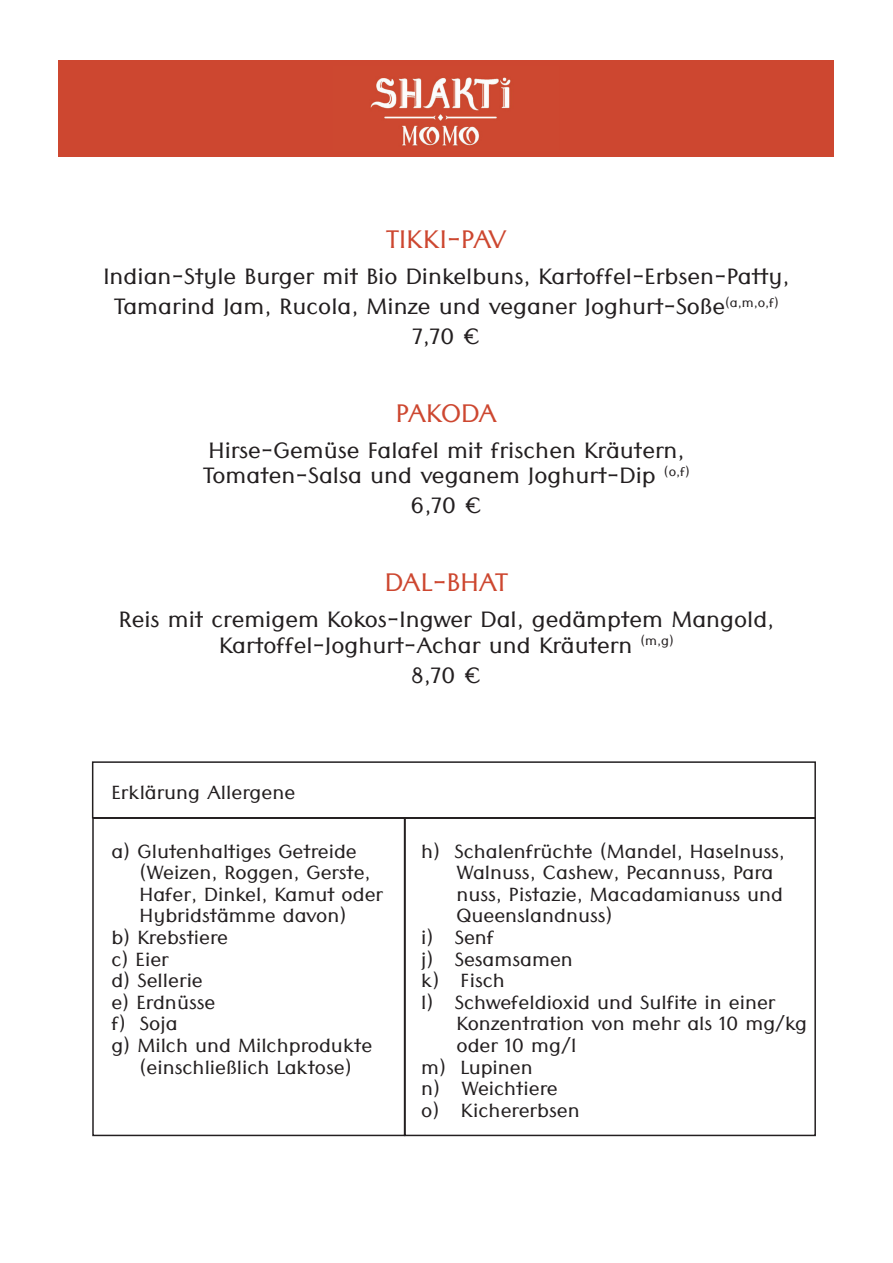
<style>
.page{position:relative;width:893px;height:1263px;background:#fff}
.page>*{position:absolute;margin:0;border:0;box-sizing:border-box;transform-origin:0 0}
.t1{font:24px "Classica";color:#cd4730}
.t2{font:21px/30px "Classica";color:#231f20;text-align:center}
.t3{font:18px "Classica";color:#231f20}
</style>
<div class="page">
<div style="left:59px;top:61px;width:775px;height:96px;background:#cd4730"></div>
<img style="left:370px;top:77px;width:141px;height:69px">
<div style="left:92px;top:817px;width:313px;height:319px;border:2px solid #231f20"></div>
<div style="left:404px;top:817px;width:412px;height:319px;border:2px solid #231f20"></div>
<div style="left:92px;top:761px;width:724px;height:57px;border:2px solid #231f20"></div>
<h1 class="t1" style="left:386px;top:225px;width:122px">TIKKI-PAV</h1>
<p class="t2" style="left:103px;top:261px;width:687px">Indian-Style Burger mit Bio Dinkelbuns, Kartoffel-Erbsen-Patty,<br>Tamarind Jam, Rucola, Minze und veganer Joghurt-Soße<sup>(a,m,o,f)<br></sup>7,70 €</p>
<h1 class="t1" style="left:396px;top:399px;width:103px">PAKODA</h1>
<p class="t2" style="left:203px;top:438px;width:488px;line-height:25.2px;text-align:left">Hirse-Gemüse Falafel mit frischen Kräutern,<br>Tomaten-Salsa und veganem Joghurt-Dip <sup>(o,f)</sup></p>
<p class="t2" style="left:411px;top:491px;width:73px">6,70 €</p>
<h1 class="t1" style="left:385px;top:569px;width:125px">DAL-BHAT</h1>
<p class="t2" style="left:119px;top:607px;width:657px;line-height:25.2px">Reis mit cremigem Kokos-Ingwer Dal, gedämptem Mangold,<br>Kartoffel-Joghurt-Achar und Kräutern <sup>(m,g)</sup></p>
<p class="t2" style="left:411px;top:660px;width:72px">8,70 €</p>
<p class="t3" style="left:111px;top:782px;width:185px">Erklärung Allergene</p>
<p class="t3" style="left:111px;top:840px;width:247px">a) Glutenhaltiges Getreide</p>
<p class="t3" style="left:140px;top:862px;width:232px">(Weizen, Roggen, Gerste,</p>
<p class="t3" style="left:140px;top:884px;width:245px">Hafer, Dinkel, Kamut oder</p>
<p class="t3" style="left:140px;top:905px;width:208px">Hybridstämme davon)</p>
<p class="t3" style="left:111px;top:927px;width:118px">b) Krebstiere</p>
<p class="t3" style="left:111px;top:948px;width:59px">c) Eier</p>
<p class="t3" style="left:111px;top:970px;width:93px">d) Sellerie</p>
<p class="t3" style="left:111px;top:992px;width:105px">e) Erdnüsse</p>
<p class="t3" style="left:111px;top:1013px;width:68px">f) Soja</p>
<p class="t3" style="left:111px;top:1035px;width:262px">g) Milch und Milchprodukte</p>
<p class="t3" style="left:140px;top:1056px;width:214px">(einschließlich Laktose)</p>
<p class="t3" style="left:421px;top:840px;width:365px">h) Schalenfrüchte (Mandel, Haselnuss,</p>
<p class="t3" style="left:456px;top:862px;width:319px">Walnuss, Cashew, Pecannuss, Para</p>
<p class="t3" style="left:456px;top:884px;width:328px">nuss, Pistazie, Macadamianuss und</p>
<p class="t3" style="left:456px;top:905px;width:158px">Queenslandnuss)</p>
<p class="t3" style="left:421px;top:927px;width:75px">i) Senf</p>
<p class="t3" style="left:421px;top:948px;width:153px">j) Sesamsamen</p>
<p class="t3" style="left:421px;top:970px;width:85px">k) Fisch</p>
<p class="t3" style="left:421px;top:992px;width:356px">l) Schwefeldioxid und Sulfite in einer</p>
<p class="t3" style="left:456px;top:1013px;width:352px">Konzentration von mehr als 10 mg/kg</p>
<p class="t3" style="left:456px;top:1035px;width:121px">oder 10 mg/l</p>
<p class="t3" style="left:421px;top:1056px;width:113px">m) Lupinen</p>
<p class="t3" style="left:421px;top:1078px;width:138px">n) Weichtiere</p>
<p class="t3" style="left:421px;top:1100px;width:160px">o) Kichererbsen</p>
</div>
